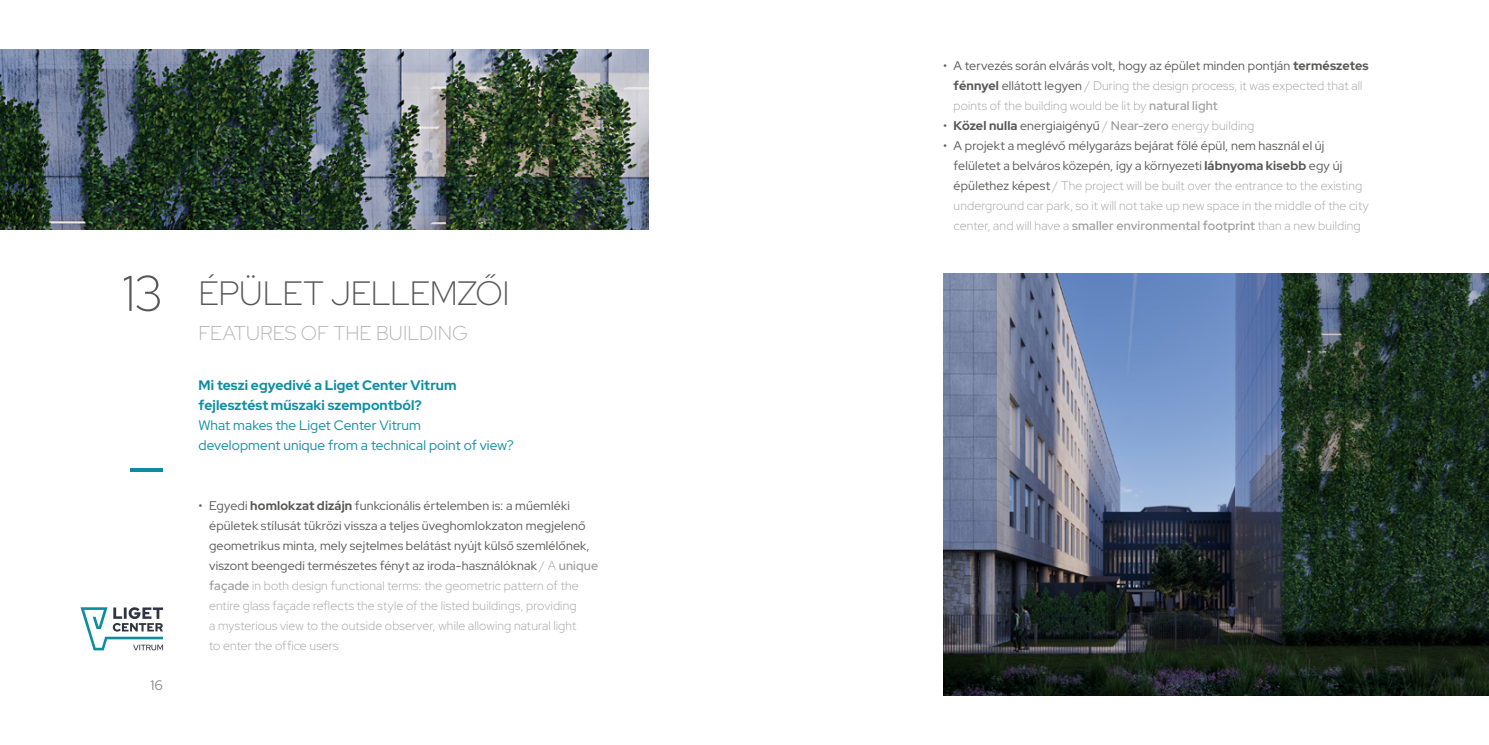
<style>
.page{position:relative;width:1489px;height:745px;background:#fff}
.page>*{position:absolute;margin:0;border:0;box-sizing:border-box;transform-origin:0 0}
.t1{font:300 33.75px "Red Hat Display";letter-spacing:-.015em;color:#575756}
.t2{font:300 20px "Red Hat Display";letter-spacing:.005em;color:#b2b2b2}
.t3{font:13.75px/20px "Red Hat Display";letter-spacing:.005em;color:#0e8d9f}
.t4{font:800 13.75px/20px "Red Hat Display";letter-spacing:.005em;color:#0e8d9f}
.t5{font:13.75px "Red Hat Display";color:#878787}
.t6{font:300 12.5px/20px "Red Hat Display";letter-spacing:.01em;color:#9d9d9d}
.t7{font:12.5px/20px "Red Hat Display";letter-spacing:.01em;color:#575756}
.s1{font-size:50px}
.s2{font-weight:700}
.s3{font-weight:300;color:#9d9d9d}
.s4{font-weight:500;color:#9d9d9d}
.s5{font-weight:400;color:#575756}
.s6{font-weight:700;color:#575756}
.s7{font-weight:500}
</style>
<div class="page">
<hr style="left:131px;top:468px;width:32px;height:3px;background:#0e8d9f">
<img style="left:943px;top:273px;width:545px;height:421px">
<img style="left:0;top:50px;width:648px;height:180px">
<svg style="left:80px;top:607px;width:83px;height:43px"></svg>
<h1 class="t1" style="left:122px;top:271px;width:389px"><span class="s1">13</span> ÉPÜLET JELLEMZŐI</h1>
<h2 class="t2" style="left:198px;top:319px;width:271px">FEATURES OF THE BUILDING</h2>
<p class="t4" style="left:198px;top:374px;width:260px">Mi teszi egyedivé a Liget Center Vitrum fejlesztést műszaki szempontból?</p>
<p class="t3" style="left:198px;top:414px;width:317px">What makes the Liget Center Vitrum<br>development unique from a technical point of view?</p>
<p class="t5" style="left:150px;top:676px;width:14px">16</p>
<p class="t7" style="left:209px;top:495px;width:391px;text-indent:-11px">• Egyedi <span class="s2">homlokzat dizájn</span> funkcionális értelemben is: a műemléki épületek stílusát tükrözi vissza a teljes üveghomlokzaton megjelenő geometrikus minta, mely sejtelmes belátást nyújt külső szemlélőnek, viszont beengedi természetes fényt az iroda-használóknak <span class="s3">/ A</span> <span class="s4">unique façade</span> <span class="s3">in both design functional terms: the geometric pattern of the entire glass façade reflects the style of the listed buildings, providing<br>a mysterious view to the outside observer, while allowing natural light<br>to enter the office users</span></p>
<p class="t6" style="left:953px;top:55px;width:416px;text-indent:-11px"><span class="s5">• A tervezés során elvárás volt, hogy az épület minden pontján</span> <span class="s6">természetes fénnyel</span> <span class="s5">ellátott legyen</span> / During the design process, it was expected that all points of the building would be lit by <span class="s7">natural light</span></p>
<p class="t6" style="left:943px;top:115px;width:313px"><span class="s5">•</span> <span class="s6">Közel nulla</span> <span class="s5">energiaigényű</span> / <span class="s7">Near-zero</span> energy building</p>
<p class="t6" style="left:953px;top:135px;width:416px;text-indent:-11px"><span class="s5">• A projekt a meglévő mélygarázs bejárat fölé épül, nem használ el új felületet a belváros közepén, így a környezeti</span> <span class="s6">lábnyoma kisebb</span> <span class="s5">egy új épülethez képest</span> / The project will be built over the entrance to the existing underground car park, so it will not take up new space in the middle of the city center, and will have a <span class="s7">smaller environmental footprint</span> than a new building</p>
</div>
